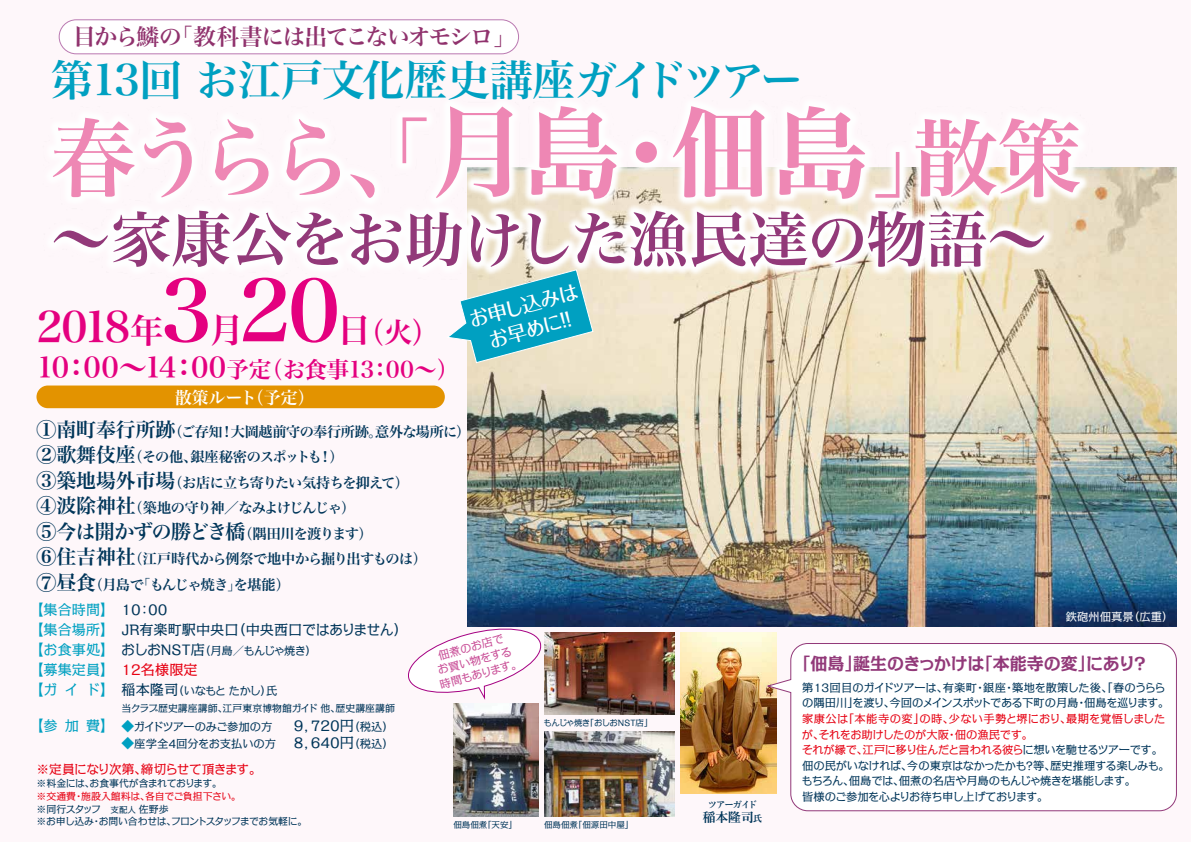
<style>
.page{position:relative;width:1191px;height:842px;background:#fef7fa}
.page>*{position:absolute;margin:0;border:0;box-sizing:border-box;transform-origin:0 0}
.t1{font:85px "Hira Min Pro W6";letter-spacing:-.125em;color:#ee87b4}
.t2{font:85px "Hira Min Std W6";color:#e4007f}
.t3{font:60.2px "Hira Min Pro W6";letter-spacing:-.025em;color:#923979}
.t4{font:42.5px "Hira Min Std W6";letter-spacing:-.03em;color:#00a0c1}
.t5{font:42.5px "Hira Min Std W6";color:#e4007f}
.t6{font:34px "Hira Min Std W6";color:#e4007f}
.t7{font:28.3px "Hira Min Std W6";color:#e4007f}
.t8{font:22.7px "Hira Min Std W6";letter-spacing:-.04em;color:#e4007f}
.t9{font:22.7px "Hira Min Std W6";letter-spacing:-.065em;color:#90326d}
.t10{font:19.8px "Hira Min Std W6";letter-spacing:-.045em;color:#003559}
.t11{font:500 19.5px/24.8px "Folk Pro";color:#fff;text-align:center}
.t12{font:700 17px "Kakumin Pro";letter-spacing:-.01em;color:#923979}
.t13{font:17px "Hira Min Std W6";letter-spacing:-.015em;color:#fff}
.t14{font:14.2px/25.5px "Hira Min Std W6";letter-spacing:-.05em;color:#003559}
.t15{font:14.2px/19.8px "Kakumin Pro";color:#003559}
.t16{font:14.2px "Kakumin Pro";color:#00a0c1}
.t17{font:12.8px "Kakumin Pro";letter-spacing:-.06em;color:#e60012}
.t18{font:12.8px "Shuei Min Pr 6 B";color:#003559}
.t19{font:11.3px/15.6px "Kakumin Pro";letter-spacing:-.035em;color:#003559}
.t20{font:11.3px "Kakumin Pro";letter-spacing:-.085em;color:#003559}
.t21{font:11.3px "Kakumin Pro";color:#003559}
.t22{font:11.3px/14.2px "Kakumin Pro";color:#c94e97;text-align:center}
.t23{font:11.3px "Kakumin Pro";letter-spacing:-.055em;color:#003559}
.t24{font:11.3px "Kakumin Pro";color:#fff}
.t25{font:9.9px/12.8px "Kakumin Pro";letter-spacing:-.02em;color:#003559}
.t26{font:9.9px "Kakumin Pro";color:#003559}
.t27{font:9.2px "Shuei Min Pr 6 B";letter-spacing:-.115em;color:#003559}
.t28{font:8.5px "Kakumin Pro";letter-spacing:-.1em;color:#003559}
.t29{font:8.5px "Kakumin Pro";color:#003559}
.t30{font:8.5px "Kakumin Pro";letter-spacing:-.035em;color:#003559}
.s1{font-size:99.2px}
.s2{font-size:34px}
.s3{font-size:28.3px}
.s4{font-size:19.8px}
.s5{font-size:14.2px}
.s6{color:#00a0c1}
.s7{font-size:14.2px;color:#00a0c1}
.s8{color:#e60012}
.s9{font-size:12.8px;color:#00a0c1}
.s10{font-size:11.3px}
.s11{font-size:8.5px}
.s12{font-size:9.2px}
</style>
<div class="page">
<img style="left:467px;top:167px;width:709px;height:459px">
<svg style="left:408px;top:625px;width:136px;height:74px"></svg>
<div style="left:59px;top:20px;width:459px;height:34px;background:#fff;border-radius:17px"></div>
<div style="left:59px;top:19px;width:460px;height:35px;border:1px solid #ba79b1;border-radius:17px"></div>
<img style="left:467px;top:167px;width:657px;height:158px">
<img style="left:680px;top:632px;width:96px;height:162px">
<div style="left:36px;top:385px;width:409px;height:23px;background:#e39300;border-radius:11px"></div>
<svg style="left:765px;top:643px;width:412px;height:168px"></svg>
<svg style="left:449px;top:269px;width:145px;height:94px;background:#69bfca"></svg>
<img style="left:544px;top:632px;width:130px;height:82px">
<img style="left:544px;top:731px;width:130px;height:85px">
<img style="left:453px;top:703px;width:85px;height:113px">
<h3 class="t9" style="left:73px;top:20px;width:444px">目から鱗の「教科書には出てこないオモシロ」</h3>
<h3 class="t4" style="left:51px;top:50px;width:753px">第13回 お江戸文化歴史講座ガイドツアー</h3>
<h1 class="t1" style="left:51px;top:83px;width:1033px">春うらら、「<span class="s1">月島・佃島</span>」散策</h1>
<h2 class="t3" style="left:51px;top:186px;width:998px">～家康公をお助けした漁民達の物語～</h2>
<h1 class="t2" style="left:161px;top:249px;width:181px">3 20</h1>
<h3 class="t5" style="left:36px;top:296px;width:129px">2018<span class="s2">年</span></h3>
<h3 class="t6" style="left:209px;top:306px;width:36px">月</h3>
<h3 class="t7" style="left:337px;top:312px;width:104px"><span class="s2">日</span>（火）</h3>
<h3 class="t8" style="left:36px;top:353px;width:424px"><span class="s3">10：00～14：00</span>予定（お食事13：00～）</h3>
<h3 class="t13" style="left:175px;top:385px;width:141px">散策ルート（予定）</h3>
<p class="t14" style="left:36px;top:419px;width:435px"><span class="s4">①南町奉行所跡</span>（ご存知！大岡越前守の奉行所跡。意外な場所に）<br><span class="s4">②歌舞伎座</span>（その他、銀座秘密のスポットも！）<br><span class="s4">③築地場外市場</span>（お店に立ち寄りたい気持ちを抑えて）<br><span class="s4">④波除神社</span>（築地の守り神／なみよけじんじゃ）</p>
<h3 class="t10" style="left:36px;top:517px;width:338px">⑤今は開かずの勝どき橋<span class="s5">（隅田川を渡ります）</span></h3>
<p class="t14" style="left:36px;top:546px;width:392px"><span class="s4">⑥住吉神社</span>（江戸時代から例祭で地中から掘り出すものは）<br><span class="s4">⑦昼食</span>（月島で「もんじゃ焼き」を堪能）</p>
<h3 class="t11" style="left:465px;top:306px;width:114px;rotate:-15deg">お申し込みはお早めに！！</h3>
<p class="t15" style="left:29px;top:598px;width:380px"><span class="s6">【集合時間】</span> 10：00<br><span class="s6">【集合場所】</span>　ＪＲ有楽町駅中央口（中央西口ではありません）</p>
<p class="t20" style="left:29px;top:642px;width:289px"><span class="s7">【お食事処】</span><span class="s5">おしおＮＳＴ店</span>（月島／もんじゃ焼き）</p>
<p class="t16" style="left:29px;top:658px;width:170px">【募集定員】 <span class="s8">12名様限定</span></p>
<p class="t19" style="left:29px;top:681px;width:249px"><span class="s7">【ガイド】</span><span class="s5">稲本隆司</span>（いなもと たかし）氏</p>
<p class="t26" style="left:122px;top:700px;width:275px">当クラブ歴史講座講師、江戸東京博物館ガイド 他、歴史講座講師</p>
<p class="t23" style="left:29px;top:718px;width:244px"><span class="s7">【参加費】</span> <span class="s9">◆</span>ガイドツアーのみご参加の方</p>
<p class="t15" style="left:294px;top:714px;width:101px">9，720円<span class="s10">（税込）</span></p>
<p class="t21" style="left:122px;top:735px;width:274px"><span class="s9">◆</span>座学全4回分をお支払いの方 <span class="s5">8，640円</span>（税込）</p>
<p class="t17" style="left:36px;top:759px;width:227px">※定員になり次第、締切らせて頂きます。</p>
<p class="t25" style="left:36px;top:776px;width:187px">※料金には、お食事代が含まれております。</p>
<p class="t25" style="left:36px;top:788px;width:272px"><span class="s8">※交通費・施設入館料は、各自でご負担下さい。<br></span>※同行スタッフ　<span class="s11">支配人</span> 佐野歩<br>※お申し込み・お問い合わせは、フロントスタッフまでお気軽に。</p>
<p class="t22" style="left:430px;top:649px;width:86px;rotate:-15deg">佃煮のお店で<br>お買い物をする時間もあります。</p>
<p class="t28" style="left:543px;top:716px;width:110px">もんじゃ焼き「おしおＮＳＴ店」</p>
<p class="t30" style="left:453px;top:818px;width:65px">佃島佃煮「天安」</p>
<p class="t29" style="left:544px;top:818px;width:91px">佃島佃煮「佃源田中屋」</p>
<p class="t27" style="left:708px;top:799px;width:51px">ツアーガイド</p>
<p class="t18" style="left:703px;top:810px;width:61px">稲本隆司<span class="s12">氏</span></p>
<p class="t24" style="left:1065px;top:608px;width:109px">鉄砲州佃真景（広重）</p>
<h3 class="t12" style="left:793px;top:650px;width:356px">「佃島」誕生のきっかけは「本能寺の変」にあり？</h3>
<p class="t19" style="left:802px;top:678px;width:369px">第13回目のガイドツアーは、有楽町・銀座・築地を散策した後、「春のうららの隅田川」を渡り、今回のメインスポットである下町の月島・佃島を巡ります。</p>
<p class="t19" style="left:801px;top:710px;width:370px"><span class="s8">家康公は「本能寺の変」の時、少ない手勢と堺におり、最期を覚悟しましたが、それをお助けしたのが大阪・佃の漁民です。<br>それが縁で、江戸に移り住んだと言われる彼ら</span>に想いを馳せるツアーです。佃の民がいなければ、今の東京はなかったかも？等、歴史推理する楽しみも。もちろん、佃島では、佃煮の名店や月島のもんじゃ焼きを堪能します。<br>皆様のご参加を心よりお待ち申し上げております。</p>
</div>
